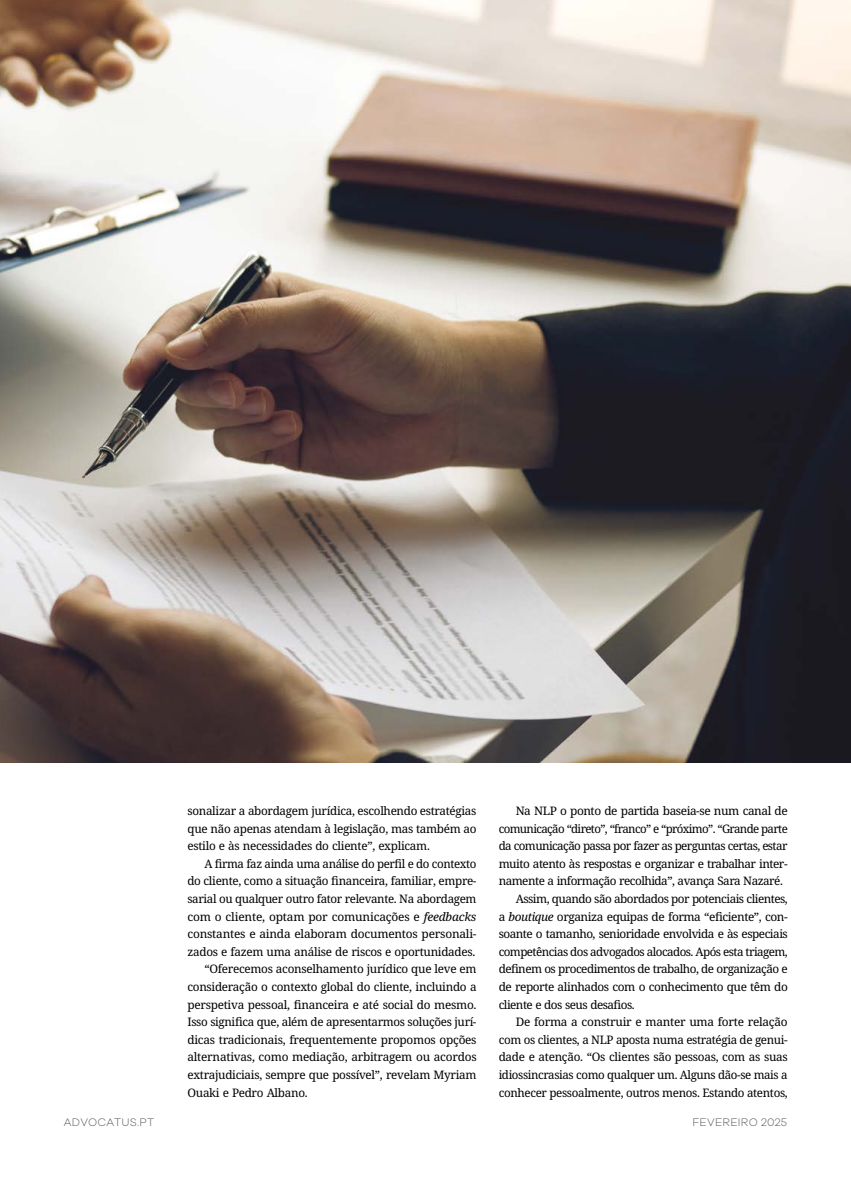
<style>
.page{position:relative;width:851px;height:1191px;background:#fff}
.page>*{position:absolute;margin:0;border:0;box-sizing:border-box;transform-origin:0 0}
.t1{font:11.7px/17.5px "Noto Serif";letter-spacing:-.03em;color:#000;text-align:justify}
.t2{font:11.7px "Noto Serif";letter-spacing:-.05em;color:#000}
.t3{font:11.7px "Noto Serif";letter-spacing:-.055em;color:#000}
.t4{font:300 11.25px "Galano Grotesque";letter-spacing:.03em;color:#575756}
.s1{font-style:italic}
</style>
<div class="page">
<img style="left:0;top:0;width:850px;height:762px">
<p class="t1" style="left:187px;top:802px;width:290px">sonalizar a abordagem jurídica, escolhendo estratégias que não apenas atendam à legislação, mas também ao estilo e às necessidades do cliente”, explicam.</p>
<p class="t1" style="left:204px;top:855px;width:273px">A firma faz ainda uma análise do perfil e do contexto</p>
<p class="t1" style="left:187px;top:872px;width:290px">do cliente, como a situação financeira, familiar, empre-</p>
<p class="t1" style="left:187px;top:890px;width:290px">sarial ou qualquer outro fator relevante. Na abordagem</p>
<p class="t1" style="left:187px;top:908px;width:290px">com o cliente, optam por comunicações e <span class="s1">feedbacks</span></p>
<p class="t1" style="left:187px;top:925px;width:290px">constantes e ainda elaboram documentos personali-</p>
<p class="t1" style="left:187px;top:943px;width:289px">zados e fazem uma análise de riscos e oportunidades.</p>
<p class="t1" style="left:204px;top:960px;width:273px">“Oferecemos aconselhamento jurídico que leve em</p>
<p class="t1" style="left:187px;top:978px;width:290px">consideração o contexto global do cliente, incluindo a</p>
<p class="t1" style="left:187px;top:996px;width:290px">perspetiva pessoal, financeira e até social do mesmo.</p>
<p class="t1" style="left:187px;top:1013px;width:290px">Isso significa que, além de apresentarmos soluções jurí-</p>
<p class="t1" style="left:187px;top:1031px;width:290px">dicas tradicionais, frequentemente propomos opções</p>
<p class="t1" style="left:187px;top:1048px;width:291px">alternativas, como mediação, arbitragem ou acordos</p>
<p class="t1" style="left:187px;top:1066px;width:290px">extrajudiciais, sempre que possível”, revelam Myriam</p>
<p class="t1" style="left:187px;top:1084px;width:122px">Ouaki e Pedro Albano.</p>
<p class="t1" style="left:515px;top:802px;width:273px">Na NLP o ponto de partida baseia-se num canal de</p>
<p class="t3" style="left:498px;top:820px;width:290px">comunicação “direto”, “franco” e “próximo”. “Grande parte</p>
<p class="t2" style="left:498px;top:838px;width:290px">da comunicação passa por fazer as perguntas certas, estar</p>
<p class="t1" style="left:498px;top:855px;width:290px">muito atento às respostas e organizar e trabalhar inter-</p>
<p class="t1" style="left:498px;top:872px;width:286px">namente a informação recolhida”, avança Sara Nazaré.</p>
<p class="t1" style="left:515px;top:890px;width:273px">Assim, quando são abordados por potenciais clientes,</p>
<p class="t1" style="left:498px;top:908px;width:290px">a <span class="s1">boutique</span> organiza equipas de forma “eficiente”, con-</p>
<p class="t1" style="left:498px;top:925px;width:291px">soante o tamanho, senioridade envolvida e às especiais</p>
<p class="t2" style="left:498px;top:943px;width:290px">competências dos advogados alocados. Após esta triagem,</p>
<p class="t1" style="left:498px;top:960px;width:290px">definem os procedimentos de trabalho, de organização e</p>
<p class="t1" style="left:498px;top:978px;width:290px">de reporte alinhados com o conhecimento que têm do</p>
<p class="t1" style="left:498px;top:996px;width:137px">cliente e dos seus desafios.</p>
<p class="t1" style="left:515px;top:1013px;width:273px">De forma a construir e manter uma forte relação</p>
<p class="t1" style="left:498px;top:1031px;width:290px">com os clientes, a NLP aposta numa estratégia de genui-</p>
<p class="t1" style="left:498px;top:1048px;width:290px">dade e atenção. “Os clientes são pessoas, com as suas</p>
<p class="t1" style="left:498px;top:1066px;width:290px">idiossincrasias como qualquer um. Alguns dão-se mais a</p>
<p class="t1" style="left:498px;top:1084px;width:290px">conhecer pessoalmente, outros menos. Estando atentos,</p>
<p class="t4" style="left:64px;top:1115px;width:92px">ADVOCATUS.PT</p>
<p class="t4" style="left:692px;top:1115px;width:96px">FEVEREIRO 2025</p>
</div>
